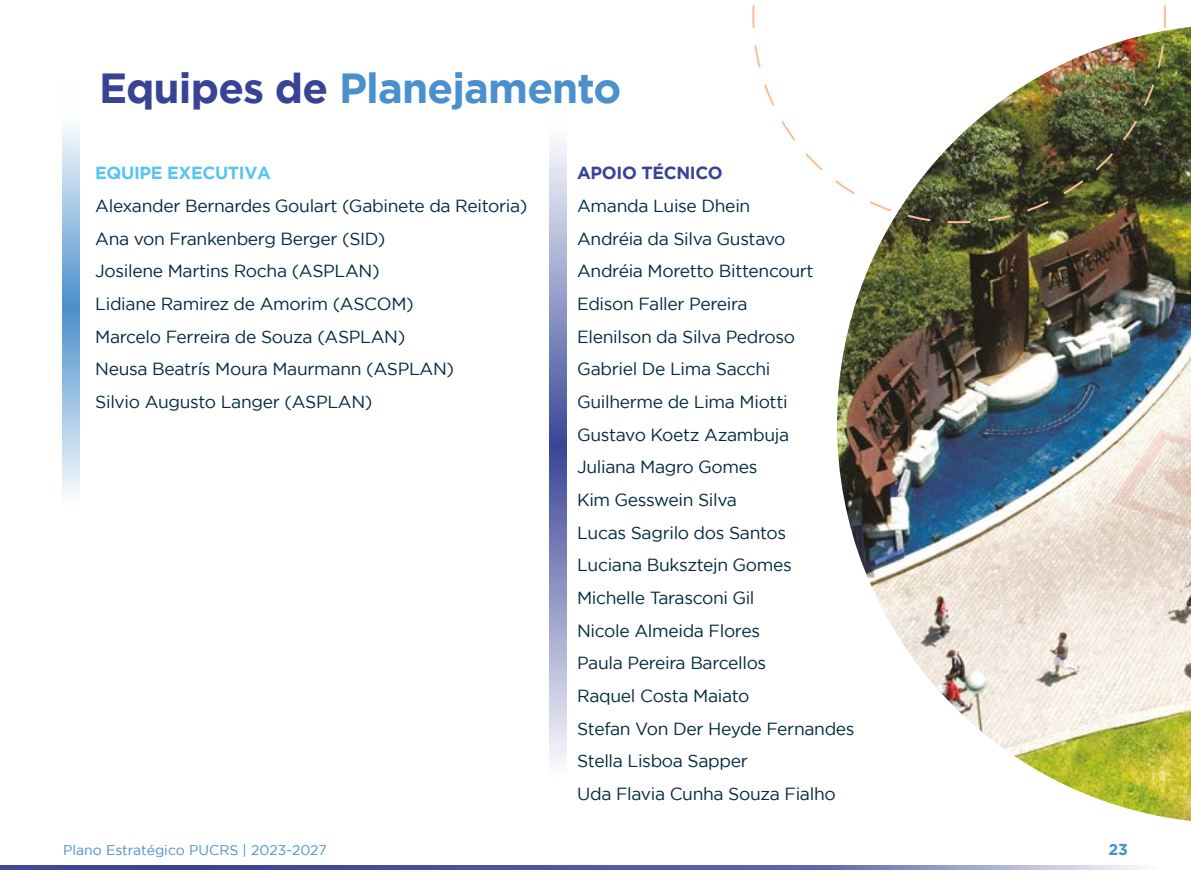
<style>
.page{position:relative;width:1191px;height:893px;background:#fff}
.page>*{position:absolute;margin:0;border:0;box-sizing:border-box;transform-origin:0 0}
.t1{font:700 42px "Gotham";letter-spacing:-.02em;color:#4a90cd}
.t2{font:17.5px/32.7px "Gotham";letter-spacing:-.02em;color:#012a3f}
.t3{font:700 17.5px "Gotham";letter-spacing:-.02em;color:#57c4f1}
.t4{font:700 17.5px "Gotham";letter-spacing:-.02em;color:#394395}
.t5{font:700 15.75px "Gotham";color:#4a90cd}
.t6{font:14px "Gotham";color:#4a90cd}
.s1{color:#394395}
</style>
<div class="page">
<svg style="left:0;top:866px;width:1139px;height:3px;background:#626bab"></svg>
<svg style="left:63px;top:127px;width:17px;height:368px;background:#9ec3e4"></svg>
<svg style="left:549px;top:143px;width:17px;height:619px;background:#969dc8"></svg>
<img style="left:837px;top:27px;width:354px;height:794px">
<img style="left:752px;top:5px;width:415px;height:219px">
<h1 class="t1" style="left:99px;top:60px;width:524px"><span class="s1">Equipes de</span> Planejamento</h1>
<p class="t3" style="left:95px;top:161px;width:177px">EQUIPE EXECUTIVA</p>
<p class="t2" style="left:95px;top:189px;width:434px">Alexander Bernardes Goulart (Gabinete da Reitoria)<br>Ana von Frankenberg Berger (SID)<br>Josilene Martins Rocha (ASPLAN)<br>Lidiane Ramirez de Amorim (ASCOM)<br>Marcelo Ferreira de Souza (ASPLAN)<br>Neusa Beatrís Moura Maurmann (ASPLAN)<br>Silvio Augusto Langer (ASPLAN)</p>
<p class="t4" style="left:577px;top:161px;width:147px">APOIO TÉCNICO</p>
<p class="t2" style="left:577px;top:189px;width:279px">Amanda Luise Dhein<br>Andréia da Silva Gustavo<br>Andréia Moretto Bittencourt<br>Edison Faller Pereira<br>Elenilson da Silva Pedroso<br>Gabriel De Lima Sacchi<br>Guilherme de Lima Miotti<br>Gustavo Koetz Azambuja<br>Juliana Magro Gomes<br>Kim Gesswein Silva<br>Lucas Sagrilo dos Santos<br>Luciana Buksztejn Gomes<br>Michelle Tarasconi Gil<br>Nicole Almeida Flores<br>Paula Pereira Barcellos<br>Raquel Costa Maiato<br>Stefan Von Der Heyde Fernandes<br>Stella Lisboa Sapper<br>Uda Flavia Cunha Souza Fialho</p>
<p class="t6" style="left:63px;top:841px;width:265px">Plano Estratégico PUCRS | 2023-2027</p>
<p class="t5" style="left:1108px;top:839px;width:21px">23</p>
</div>
